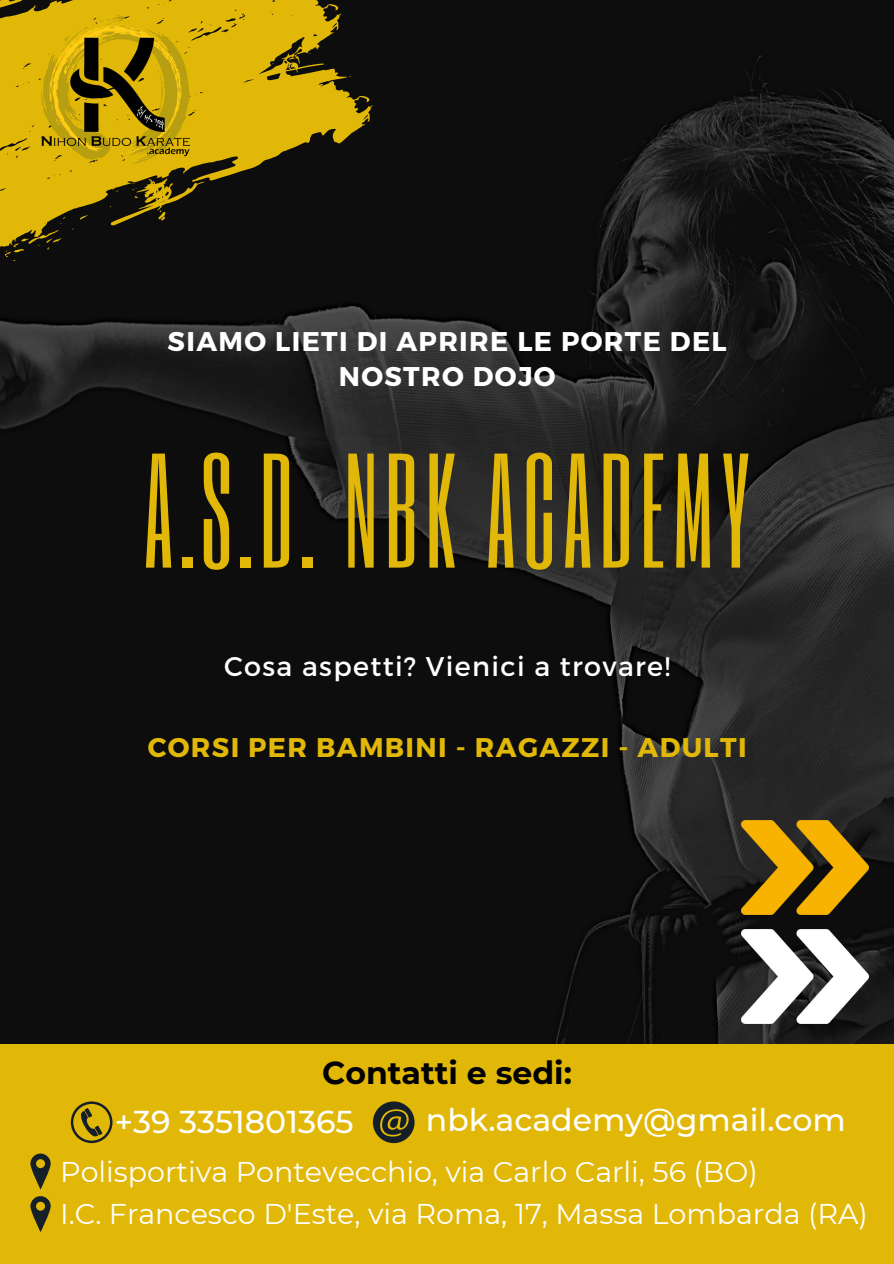
<style>
.page{position:relative;width:894px;height:1264px;background:#fff}
.page>*{position:absolute;margin:0;border:0;box-sizing:border-box;transform-origin:0 0}
.t1{font:135.15px "Six Caps";letter-spacing:.05em;color:#e2b808}
.t2{font:500 31.5px "Montserrat";color:#fff}
.t3{font:700 31.5px "Montserrat";color:#000}
.t4{font:28.5px "Montserrat";color:#fff}
.t5{font:700 27px/35px "Montserrat";letter-spacing:.05em;color:#fff;text-align:center}
.t6{font:700 27px "Montserrat";letter-spacing:.05em;color:#e2b808}
.t7{font:27px "Montserrat";letter-spacing:.05em;color:#fff}
</style>
<div class="page">
<img style="left:0;top:0;width:893px;height:1044px">
<div style="left:0;top:1044px;width:893px;height:219px;background:#e2b808"></div>
<svg style="left:30px;top:1153px;width:21px;height:36px"></svg>
<svg style="left:30px;top:1196px;width:21px;height:36px"></svg>
<svg style="left:0;top:0;width:386px;height:302px;background:#62520a"></svg>
<img style="left:40px;top:13px;width:150px;height:152px">
<img style="left:741px;top:820px;width:127px;height:94px">
<img style="left:741px;top:929px;width:127px;height:94px">
<svg style="left:373px;top:1101px;width:41px;height:42px"></svg>
<svg style="left:71px;top:1101px;width:41px;height:42px"></svg>
<p class="t5" style="left:168px;top:323px;width:560px">SIAMO LIETI DI APRIRE LE PORTE DEL<br>NOSTRO DOJO</p>
<p class="t1" style="left:144px;top:418px;width:608px">A.S.D. NBK ACADEMY</p>
<p class="t7" style="left:224px;top:649px;width:447px">Cosa aspetti? Vienici a trovare!</p>
<p class="t6" style="left:148px;top:730px;width:600px">CORSI PER BAMBINI - RAGAZZI - ADULTI</p>
<p class="t3" style="left:322px;top:1053px;width:251px">Contatti e sedi:</p>
<p class="t2" style="left:115px;top:1102px;width:240px">+39 3351801365</p>
<p class="t2" style="left:426px;top:1100px;width:421px">nbk.academy@gmail.com</p>
<p class="t4" style="left:60px;top:1154px;width:698px">Polisportiva Pontevecchio, via Carlo Carli, 56 (BO)</p>
<p class="t4" style="left:60px;top:1196px;width:808px">I.C. Francesco D'Este, via Roma, 17, Massa Lombarda (RA)</p>
</div>
